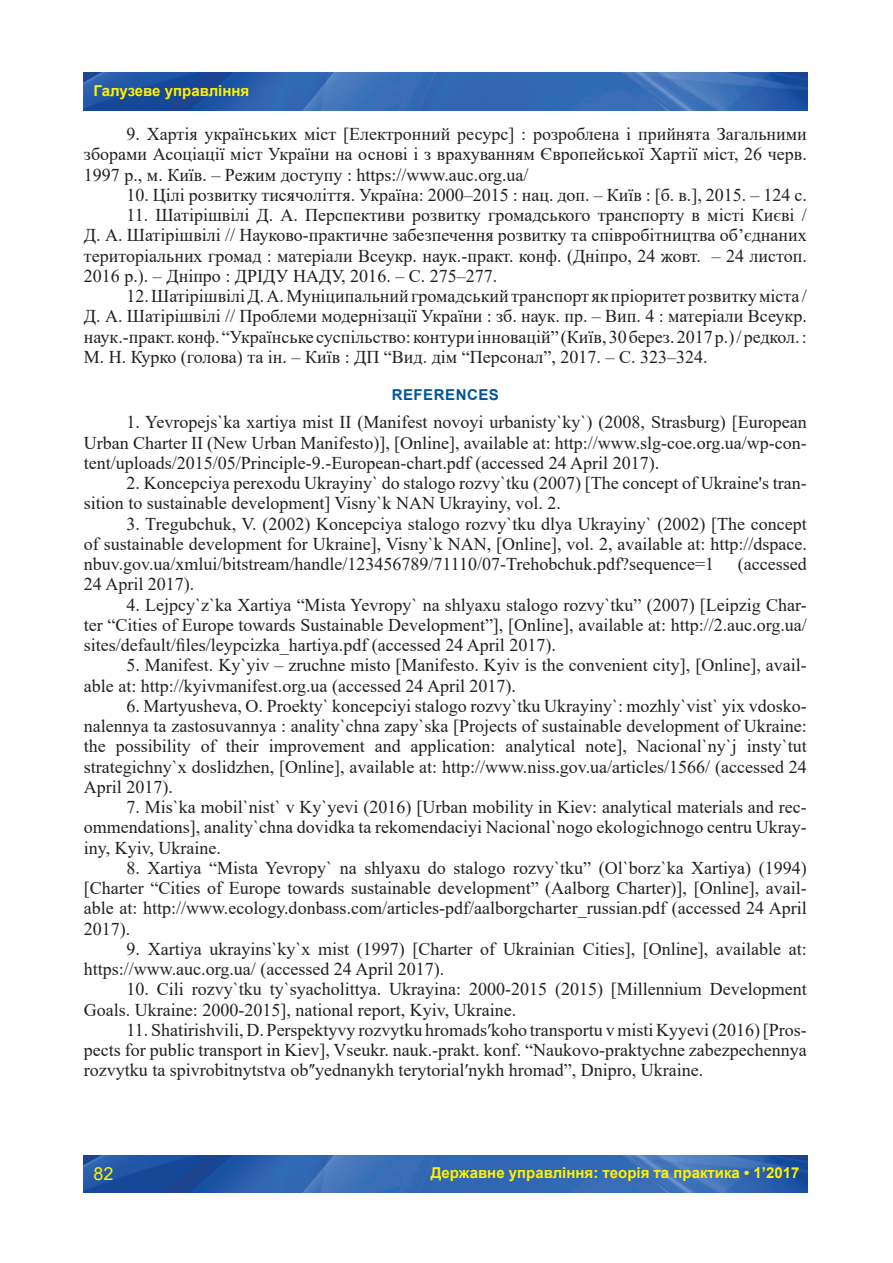
<style>
.page{position:relative;width:893px;height:1263px;background:#fff}
.page>*{position:absolute;margin:0;border:0;box-sizing:border-box;transform-origin:0 0}
.t1{font:18px/20.2px "Times New Roman";color:#231f20;text-align:justify}
.t2{font:18px "Arial";color:#fff101}
.t3{font:700 15px "Arial";color:#fff101}
.t4{font:700 15px "Arial";letter-spacing:.035em;color:#015497}
</style>
<div class="page">
<img style="left:84px;top:1155px;width:724px;height:37px">
<img style="left:84px;top:73px;width:724px;height:37px">
<p class="t3" style="left:94px;top:80px;width:157px">Галузеве управління</p>
<p class="t1" style="left:84px;top:123px;width:724px;text-indent:43px">9. Хартія українських міст [Електронний ресурс] : розроблена і прийнята Загальними зборами Асоціації міст України на основі і з врахуванням Європейської Хартії міст, 26 черв.<br>1997 р., м. Київ. – Режим доступу : https://www.auc.org.ua/</p>
<p class="t1" style="left:126px;top:184px;width:682px">10. Цілі розвитку тисячоліття. Україна: 2000–2015 : нац. доп. – Київ : [б. в.], 2015. – 124 с.</p>
<p class="t1" style="left:84px;top:204px;width:724px;text-indent:43px">11. Шатірішвілі Д. А. Перспективи розвитку громадського транспорту в місті Києві / Д. А. Шатірішвілі // Науково-практичне забезпечення розвитку та співробітництва об’єднаних територіальних громад : матеріали Всеукр. наук.-практ. конф. (Дніпро, 24 жовт. – 24 листоп.<br>2016 р.). – Дніпро : ДРІДУ НАДУ, 2016. – С. 275–277.</p>
<p class="t1" style="left:84px;top:285px;width:724px;text-indent:43px">12. Шатірішвілі Д. А. Муніципальний громадський транспорт як пріоритет розвитку міста / Д. А. Шатірішвілі // Проблеми модернізації України : зб. наук. пр. – Вип. 4 : матеріали Всеукр. наук.-практ. конф. “Українське суспільство: контури інновацій” (Київ, 30 берез. 2017 р.) / редкол. :<br>М. Н. Курко (голова) та ін. – Київ : ДП “Вид. дім “Персонал”, 2017. – С. 323–324.</p>
<p class="t4" style="left:392px;top:384px;width:109px">REFERENCES</p>
<p class="t1" style="left:84px;top:412px;width:724px;text-indent:43px">1. Yevropejs`ka xartiya mist II (Manifest novoyi urbanisty`ky`) (2008, Strasburg) [European Urban Charter II (New Urban Manifesto)], [Online], available at: http://www.slg-coe.org.ua/wp-con&shy;tent/uploads/2015/05/Principle-9.-European-chart.pdf (аccessed 24 April 2017).</p>
<p class="t1" style="left:84px;top:472px;width:724px;text-indent:43px">2. Koncepciya perexodu Ukrayiny` do stalogo rozvy`tku (2007) [The concept of Ukraine's tran&shy;sition to sustainable development] Visny`k NAN Ukrayiny, vol. 2.</p>
<p class="t1" style="left:84px;top:513px;width:724px;text-indent:43px">3. Tregubchuk, V. (2002) Koncepciya stalogo rozvy`tku dlya Ukrayiny` (2002) [The concept of sustainable development for Ukraine], Visny`k NAN, [Online], vol. 2, available at: http://dspace. nbuv.gov.ua/xmlui/bitstream/handle/123456789/71110/07-Trehobchuk.pdf?sequence=1</p>
<p class="t1" style="left:738px;top:553px;width:70px">(аccessed</p>
<p class="t1" style="left:84px;top:574px;width:112px">24 April 2017).</p>
<p class="t1" style="left:84px;top:594px;width:724px;text-indent:43px">4. Lejpcy`z`ka Xartiya “Mista Yevropy` na shlyaxu stalogo rozvy`tku” (2007) [Leipzig Char&shy;ter “Cities of Europe towards Sustainable Development”], [Online], available at: http://2.auc.org.ua/ sites/default/files/leypcizka_hartiya.pdf (аccessed 24 April 2017).</p>
<p class="t1" style="left:84px;top:655px;width:724px;text-indent:43px">5. Manifest. Ky`yiv – zruchne misto [Manifesto. Kyiv is the convenient city], [Online], avail&shy;able at: http://kyivmanifest.org.ua (аccessed 24 April 2017).</p>
<p class="t1" style="left:84px;top:695px;width:724px;text-indent:43px">6. Martyusheva, O. Proekty` koncepciyi stalogo rozvy`tku Ukrayiny`: mozhly`vist` yix vdosko&shy;nalennya ta zastosuvannya : anality`chna zapy`ska [Projects of sustainable development of Ukraine: the possibility of their improvement and application: analytical note], Nacional`ny`j insty`tut strategichny`x doslidzhen, [Online], available at: http://www.niss.gov.ua/articles/1566/ (аccessed 24<br>April 2017).</p>
<p class="t1" style="left:84px;top:796px;width:724px;text-indent:43px">7. Mis`ka mobil`nist` v Ky`yevi (2016) [Urban mobility in Kiev: analytical materials and rec&shy;ommendations], anality`chna dovidka ta rekomendaciyi Nacional`nogo ekologichnogo centru Ukray&shy;iny, Kyiv, Ukraine.</p>
<p class="t1" style="left:84px;top:857px;width:724px;text-indent:43px">8. Xartiya “Mista Yevropy` na shlyaxu do stalogo rozvy`tku” (Ol`borz`ka Xartiya) (1994) [Charter “Cities of Europe towards sustainable development” (Aalborg Charter)], [Online], avail&shy;able at: http://www.ecology.donbass.com/articles-pdf/aalborgcharter_russian.pdf (аccessed 24 April 2017).</p>
<p class="t1" style="left:84px;top:938px;width:724px;text-indent:43px">9. Xartiya ukrayins`ky`x mist (1997) [Charter of Ukrainian Cities], [Online], available at: https://www.auc.org.ua/ (аccessed 24 April 2017).</p>
<p class="t1" style="left:84px;top:979px;width:724px;text-indent:43px">10. Cili rozvy`tku ty`syacholittya. Ukrayina: 2000-2015 (2015) [Millennium Development<br>Goals. Ukraine: 2000-2015], national report, Kyiv, Ukraine.</p>
<p class="t1" style="left:84px;top:1019px;width:724px;text-indent:43px">11. Shatirishvili, D. Perspektyvy rozvytku hromadsʹkoho transportu v misti Kyyevi (2016) [Pros&shy;pects for public transport in Kiev], Vseukr. nauk.-prakt. konf. “Naukovo-praktychne zabezpechennya rozvytku ta spivrobitnytstva obʺyednanykh terytorialʹnykh hromad”, Dnipro, Ukraine.</p>
<p class="t2" style="left:94px;top:1161px;width:22px">82</p>
<p class="t3" style="left:431px;top:1162px;width:370px">Державне управління: теорія та практика • 1’2017</p>
</div>
